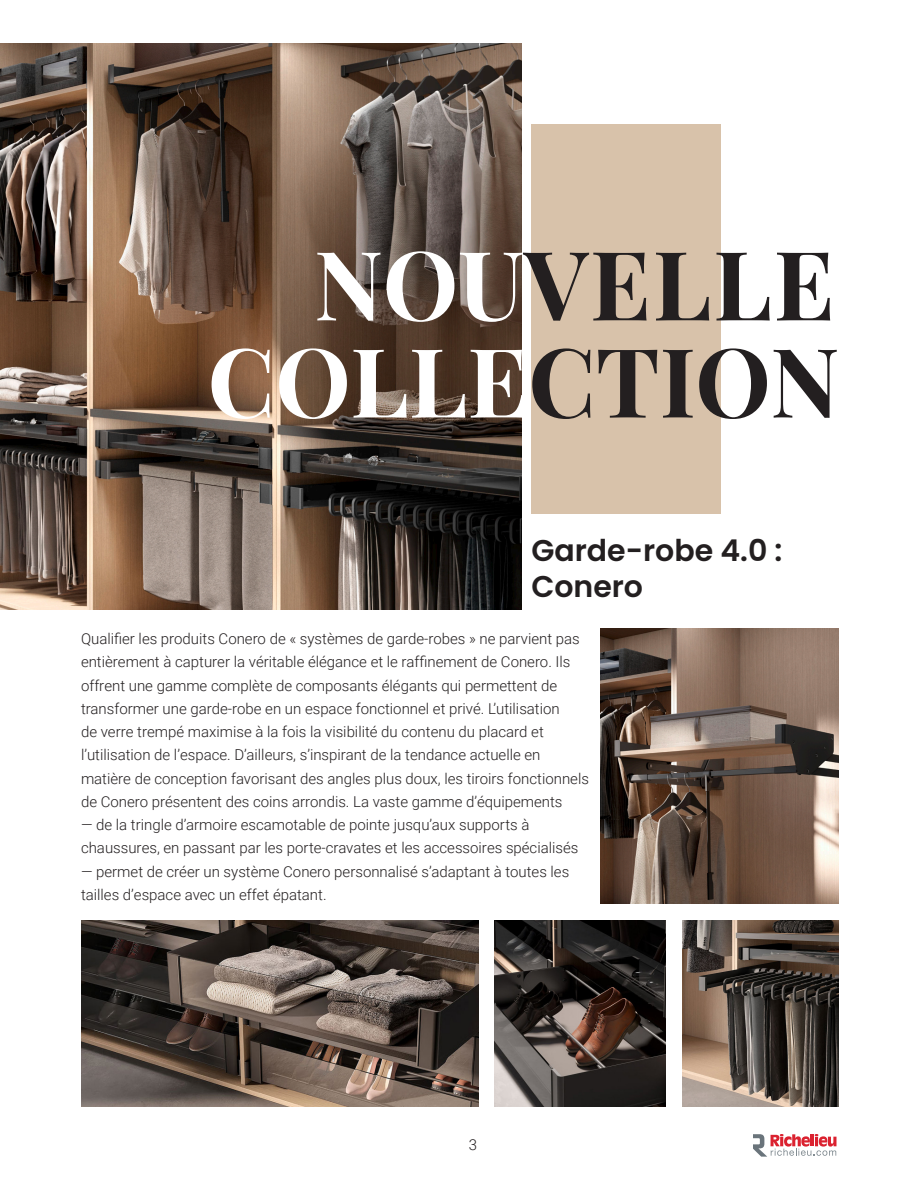
<style>
.page{position:relative;width:918px;height:1188px;background:#fff}
.page>*{position:absolute;margin:0;border:0;box-sizing:border-box;transform-origin:0 0}
._150pt_Bold_Lea_150{font:700 95.85px "Playfair Display";color:#fff}
._150pt_Bold_Lea_150-2{font:700 95.85px "Playfair Display";letter-spacing:.02em;color:#231f20}
._35pt_Size_Align_Left{font:600 30px/36px "Poppins";color:#231f20}
._10pt_Size_Align_Center_Justify{font:300 15px/23.2px "Roboto";color:#231f20}
.s1{color:#fff}
.s2{color:#231f20}
</style>
<div class="page">
<svg style="left:753px;top:1134px;width:83px;height:23px"></svg>
<img style="left:0;top:44px;width:522px;height:565px">
<img style="left:81px;top:920px;width:397px;height:187px">
<img style="left:683px;top:920px;width:155px;height:187px">
<img style="left:495px;top:920px;width:171px;height:187px">
<div style="left:531px;top:124px;width:189px;height:389px;background:#d8c2aa"></div>
<img style="left:600px;top:628px;width:238px;height:275px">
<p class="_150pt_Bold_Lea_150-2" style="left:314px;top:209px;width:522px"><span class="s1">NOU</span>VELLE</p>
<p class="_150pt_Bold_Lea_150" style="left:207px;top:306px;width:634px">COLLE<span class="s2">CTION</span></p>
<p class="_35pt_Size_Align_Left" style="left:531px;top:533px;width:253px">Garde-robe 4.0 :<br>Conero</p>
<p class="_10pt_Size_Align_Center_Justify" style="left:81px;top:627px;width:509px">Qualifier les produits Conero de « systèmes de garde-robes » ne parvient pas entièrement à capturer la véritable élégance et le raffinement de Conero. Ils offrent une gamme complète de composants élégants qui permettent de transformer une garde-robe en un espace fonctionnel et privé. L’utilisation<br>de verre trempé maximise à la fois la visibilité du contenu du placard et l’utilisation de l’espace. D’ailleurs, s’inspirant de la tendance actuelle en matière de conception favorisant des angles plus doux, les tiroirs fonctionnels de Conero présentent des coins arrondis. La vaste gamme d’équipements</p>
<p class="_10pt_Size_Align_Center_Justify" style="left:81px;top:813px;width:499px">— de la tringle d’armoire escamotable de pointe jusqu’aux supports à chaussures, en passant par les porte-cravates et les accessoires spécialisés</p>
<p class="_10pt_Size_Align_Center_Justify" style="left:81px;top:859px;width:490px">— permet de créer un système Conero personnalisé s’adaptant à toutes les tailles d’espace avec un effet épatant.</p>
<p class="_10pt_Size_Align_Center_Justify" style="left:469px;top:1132px;width:10px">3</p>
</div>
